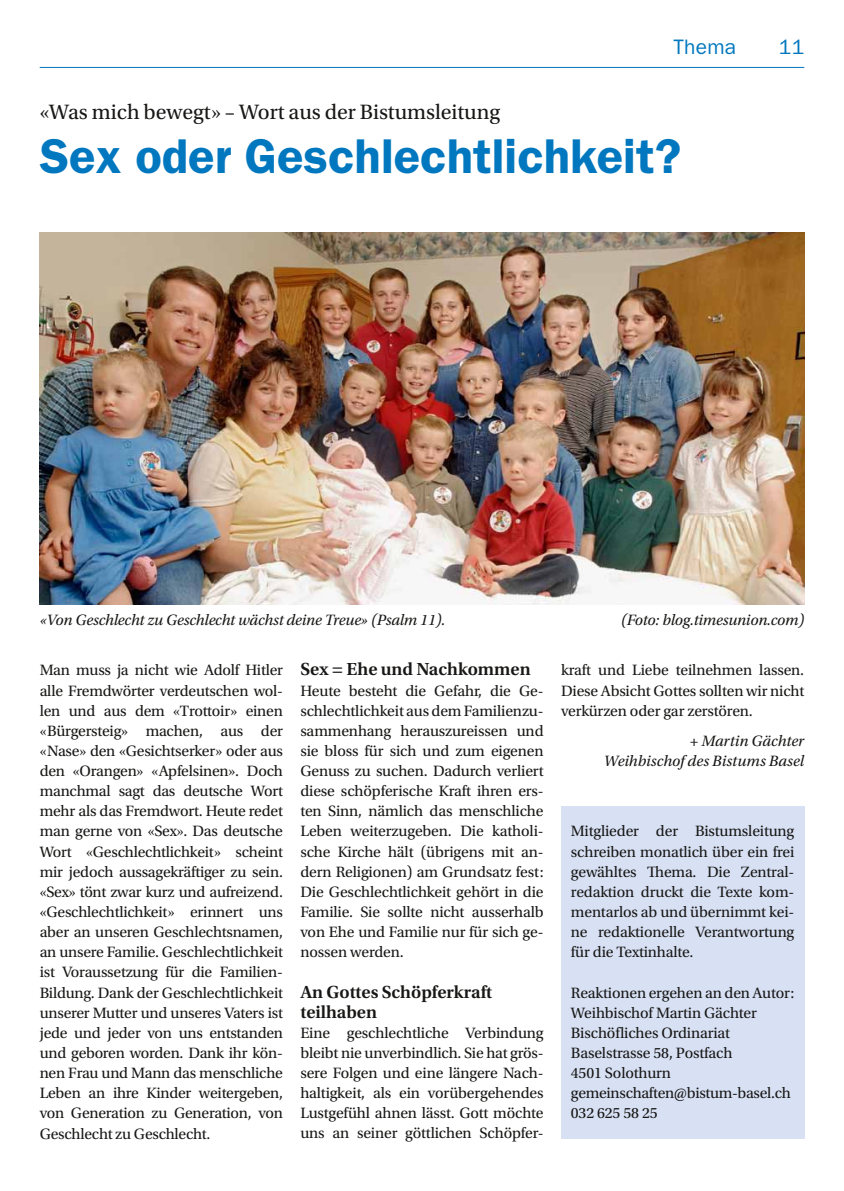
<style>
.page{position:relative;width:844px;height:1191px;background:#fff}
.page>*{position:absolute;margin:0;border:0;box-sizing:border-box;transform-origin:0 0}
.t1{font:600 49px "ITC Franklin Gothic Std";color:#0077be}
.t2{font:21.88px "Utopia Std";color:#181716}
.t3{font:21px "ITC Franklin Gothic Std";letter-spacing:.01em;color:#0077be}
.t4{font:600 18.38px/20.1px "Utopia Std";color:#181716}
.t5{font:15.75px/20.1px "Utopia Std";letter-spacing:-.01em;color:#181716;text-align:justify}
.t6{font:italic 15.75px/20.1px "Utopia Std";letter-spacing:-.01em;color:#181716;text-align:right}
</style>
<div class="page">
<hr style="left:40px;top:67px;width:764px;height:1px;background:#0077be">
<img style="left:40px;top:232px;width:764px;height:373px">
<div style="left:561px;top:806px;width:243px;height:332px;background:#d8e1f4"></div>
<h3 class="t3" style="left:673px;top:35px;width:64px">Thema</h3>
<h3 class="t3" style="left:778px;top:35px;width:27px">11</h3>
<h2 class="t2" style="left:40px;top:100px;width:462px">«Was mich bewegt» – Wort aus der Bistumsleitung</h2>
<h1 class="t1" style="left:40px;top:127px;width:642px">Sex oder Geschlechtlichkeit?</h1>
<p class="t6" style="left:40px;top:610px;width:407px">«Von Geschlecht zu Geschlecht wächst deine Treue» (Psalm 11).</p>
<p class="t6" style="left:621px;top:610px;width:184px">(Foto: blog.timesunion.com)</p>
<p class="t5" style="left:40px;top:660px;width:245px">Man muss ja nicht wie Adolf Hitler alle Fremdwörter verdeutschen wol&shy;len und aus dem «Trottoir» einen «Bürgersteig» machen, aus der «Nase» den «Gesichtserker» oder aus den «Orangen» «Apfelsinen». Doch manchmal sagt das deutsche Wort mehr als das Fremdwort. Heute redet man gerne von «Sex». Das deutsche Wort «Geschlechtlichkeit» scheint mir jedoch aussagekräftiger zu sein. «Sex» tönt zwar kurz und aufreizend. «Geschlechtlichkeit» erinnert uns aber an unseren Geschlechtsnamen, an unsere Familie. Geschlechtlichkeit ist Voraussetzung für die Familien-Bildung. Dank der Geschlechtlichkeit unserer Mutter und unseres Vaters ist jede und jeder von uns entstanden und geboren worden. Dank ihr kön&shy;nen Frau und Mann das menschliche Leben an ihre Kinder weitergeben, von Generation zu Generation, von Geschlecht zu Geschlecht.</p>
<p class="t4" style="left:300px;top:659px;width:232px">Sex = Ehe und Nachkommen</p>
<p class="t5" style="left:300px;top:680px;width:245px">Heute besteht die Gefahr, die Ge&shy;schlechtlichkeit aus dem Familienzu&shy;sammenhang herauszureissen und sie bloss für sich und zum eigenen Genuss zu suchen. Dadurch verliert diese schöpferische Kraft ihren ers&shy;ten Sinn, nämlich das menschliche Leben weiterzugeben. Die katholi&shy;sche Kirche hält (übrigens mit an&shy;dern Religionen) am Grundsatz fest:<br>Die Geschlechtlichkeit gehört in die Familie. Sie sollte nicht ausserhalb von Ehe und Familie nur für sich ge&shy;nossen werden.</p>
<p class="t4" style="left:300px;top:981px;width:193px">An Gottes Schöpferkraft teilhaben</p>
<p class="t5" style="left:300px;top:1022px;width:245px">Eine geschlechtliche Verbindung bleibt nie unverbindlich. Sie hat grös&shy;sere Folgen und eine längere Nach&shy;haltigkeit, als ein vorübergehendes Lustgefühl ahnen lässt. Gott möchte uns an seiner göttlichen Schöpfer-</p>
<p class="t5" style="left:561px;top:660px;width:245px">kraft und Liebe teilnehmen lassen.<br>Diese Absicht Gottes sollten wir nicht verkürzen oder gar zerstören.</p>
<p class="t6" style="left:603px;top:731px;width:202px">+ Martin Gächter<br>Weihbischof des Bistums Basel</p>
<p class="t5" style="left:570px;top:821px;width:225px">Mitglieder der Bistumsleitung schreiben monatlich über ein frei gewähltes Thema. Die Zentral&shy;redaktion druckt die Texte kom&shy;mentarlos ab und übernimmt kei&shy;ne redaktionelle Verantwortung für die Textinhalte.</p>
<p class="t5" style="left:570px;top:982px;width:225px;text-align:left">Reaktionen ergehen an den Autor:<br>Weihbischof Martin Gächter<br>Bischöfliches Ordinariat<br>Baselstrasse 58, Postfach<br>4501 Solothurn gemeinschaften@bistum-basel.ch<br>032 625 58 25</p>
</div>
